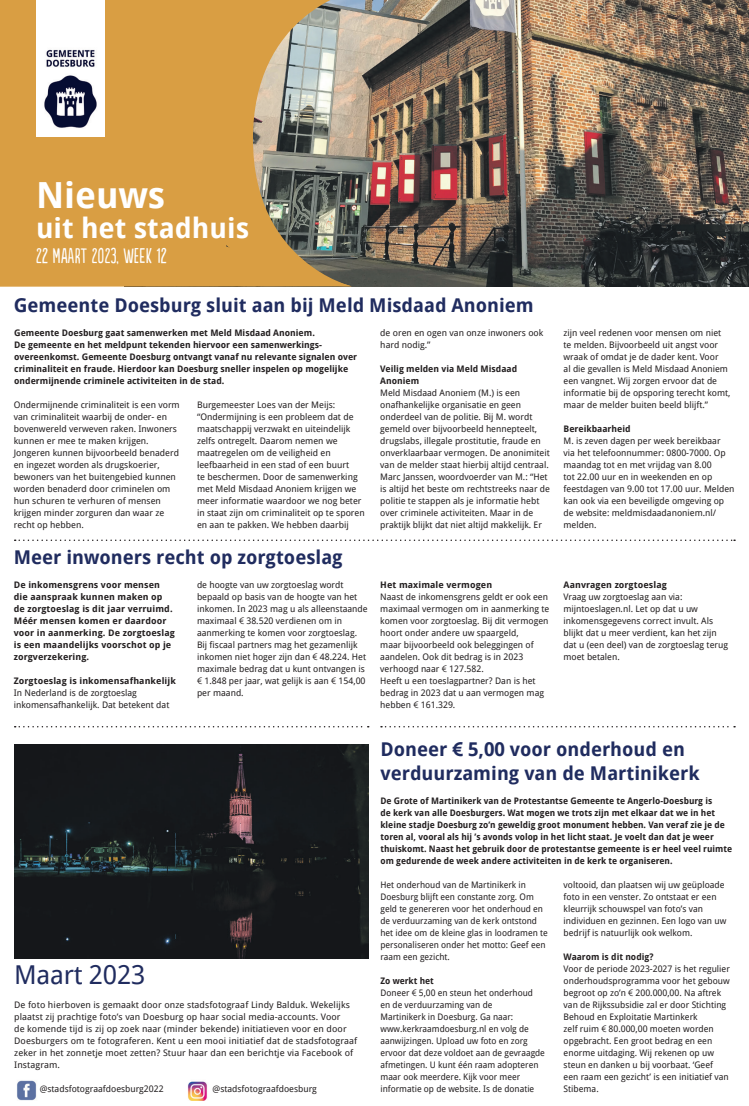
<style>
.page{position:relative;width:749px;height:1106px;background:#fff}
.page>*{position:absolute;margin:0;border:0;box-sizing:border-box;transform-origin:0 0}
.t1{font:700 36px "Droid Sans";color:#fff}
.t2{font:700 28px "Droid Sans";color:#fff}
.t3{font:26px "Droid Sans";letter-spacing:-.01em;color:#202c5f}
.t4{font:20px "Populaire";letter-spacing:.02em;color:#fff}
.t5{font:700 19px/24px "Droid Sans";color:#202c5f}
.t6{font:9px/12px "Droid Sans";color:#231f20}
.t7{font:700 9px/12px "Droid Sans";color:#231f20}
.s1{font-family:"Century Gothic"}
.s2{font-weight:700}
</style>
<div class="page">
<svg style="left:15px;top:539px;width:719px;height:2px"></svg>
<svg style="left:15px;top:726px;width:353px;height:1px"></svg>
<svg style="left:381px;top:726px;width:353px;height:1px"></svg>
<img style="left:14px;top:744px;width:354px;height:214px">
<img style="left:17px;top:1080px;width:20px;height:21px">
<img style="left:188px;top:1081px;width:19px;height:20px">
<img style="left:351px;top:0;width:397px;height:286px">
<svg style="left:0;top:0;width:351px;height:287px;background:#c89b54"></svg>
<img style="left:36px;top:0;width:68px;height:137px">
<h1 class="t1" style="left:36px;top:174px;width:130px">Nieuws</h1>
<h2 class="t2" style="left:36px;top:211px;width:214px">uit het stadhuis</h2>
<h3 class="t4" style="left:36px;top:244px;width:132px">22 MAART 2023, WEEK 12</h3>
<h3 class="t5" style="left:14px;top:293px;width:521px">Gemeente Doesburg sluit aan bij Meld Misdaad Anoniem</h3>
<p class="t7" style="left:14px;top:327px;width:344px">Gemeente Doesburg gaat samenwerken met Meld Misdaad Anoniem.<br>De gemeente en het meldpunt tekenden hiervoor een samenwerkings&shy;overeenkomst. Gemeente Doesburg ontvangt vanaf nu relevante signalen over criminaliteit en fraude. Hierdoor kan Doesburg sneller inspelen op mogelijke ondermijnende criminele activiteiten in de stad.</p>
<p class="t6" style="left:14px;top:399px;width:167px">Ondermijnende criminaliteit is een vorm van criminaliteit waarbij de onder- en bovenwereld verweven raken. Inwoners kunnen er mee te maken krijgen.<br>Jongeren kunnen bijvoorbeeld benaderd en ingezet worden als drugskoerier, bewoners van het buitengebied kunnen worden benaderd door criminelen om hun schuren te verhuren of mensen krijgen minder zorguren dan waar ze recht op hebben.</p>
<p class="t6" style="left:197px;top:399px;width:169px">Burgemeester Loes van der Meijs: “Ondermijning is een probleem dat de maatschappij verzwakt en uiteindelijk zelfs ontregelt. Daarom nemen we maatregelen om de veiligheid en leefbaarheid in een stad of een buurt<br>te beschermen. Door de samenwerking met Meld Misdaad Anoniem krijgen we meer informatie waardoor we nog beter in staat zijn om criminaliteit op te sporen en aan te pakken. We hebben daarbij</p>
<p class="t6" style="left:380px;top:327px;width:164px">de oren en ogen van onze inwoners ook hard nodig.”</p>
<p class="t7" style="left:380px;top:363px;width:138px">Veilig melden via Meld Misdaad<br>Anoniem</p>
<p class="t6" style="left:380px;top:387px;width:171px">Meld Misdaad Anoniem (M.) is een onafhankelijke organisatie en geen onderdeel van de politie. Bij M. wordt gemeld over bijvoorbeeld hennepteelt, drugslabs, illegale prostitutie, fraude en onverklaarbaar vermogen. De anonimiteit van de melder staat hierbij altijd centraal.<br>Marc Janssen, woordvoerder van M.: “Het is altijd het beste om rechtstreeks naar de politie te stappen als je informatie hebt over criminele activiteiten. Maar in de praktijk blijkt dat niet altijd makkelijk. Er</p>
<h3 class="t5" style="left:14px;top:545px;width:330px">Meer inwoners recht op zorgtoeslag</h3>
<p class="t7" style="left:14px;top:579px;width:163px">De inkomensgrens voor mensen die aanspraak kunnen maken op de zorgtoeslag is dit jaar verruimd.<br>Méér mensen komen er daardoor voor in aanmerking. De zorgtoeslag is een maandelijks voorschot op je zorgverzekering.</p>
<p class="t7" style="left:14px;top:675px;width:163px">Zorgtoeslag is inkomensafhankelijk</p>
<p class="t6" style="left:14px;top:687px;width:157px">In Nederland is de zorgtoeslag inkomensafhankelijk. Dat betekent dat</p>
<p class="t6" style="left:197px;top:579px;width:172px">de hoogte van uw zorgtoeslag wordt bepaald op basis van de hoogte van het inkomen. In 2023 mag u als alleenstaande maximaal <span class="s1">€</span> 38.520 verdienen om in aanmerking te komen voor zorgtoeslag.<br>Bij fiscaal partners mag het gezamenlijk inkomen niet hoger zijn dan <span class="s1">€</span> 48.224. Het maximale bedrag dat u kunt ontvangen is <span class="s1">€</span> 1.848 per jaar, wat gelijk is aan <span class="s1">€</span> 154,00 per maand.</p>
<p class="t7" style="left:380px;top:579px;width:113px">Het maximale vermogen</p>
<p class="t6" style="left:380px;top:591px;width:170px">Naast de inkomensgrens geldt er ook een maximaal vermogen om in aanmerking te komen voor zorgtoeslag. Bij dit vermogen hoort onder andere uw spaargeld,<br>maar bijvoorbeeld ook beleggingen of aandelen. Ook dit bedrag is in 2023 verhoogd naar <span class="s1">€</span> 127.582.<br>Heeft u een toeslagpartner? Dan is het bedrag in 2023 dat u aan vermogen mag hebben <span class="s1">€</span> 161.329.</p>
<p class="t6" style="left:563px;top:327px;width:168px">zijn veel redenen voor mensen om niet te melden. Bijvoorbeeld uit angst voor wraak of omdat je de dader kent. Voor<br>al die gevallen is Meld Misdaad Anoniem een vangnet. Wij zorgen ervoor dat de informatie bij de opsporing terecht komt, maar de melder buiten beeld blijft.”</p>
<p class="t7" style="left:563px;top:423px;width:68px">Bereikbaarheid</p>
<p class="t6" style="left:563px;top:435px;width:172px">M. is zeven dagen per week bereikbaar<br>via het telefoonnummer: 0800-7000. Op maandag tot en met vrijdag van 8.00<br>tot 22.00 uur en in weekenden en op feestdagen van 9.00 tot 17.00 uur. Melden kan ook via een beveiligde omgeving op de website: meldmisdaadanoniem.nl/ melden.</p>
<p class="t7" style="left:563px;top:579px;width:105px">Aanvragen zorgtoeslag</p>
<p class="t6" style="left:563px;top:591px;width:166px">Vraag uw zorgtoeslag aan via: mijntoeslagen.nl. Let op dat u uw inkomensgegevens correct invult. Als blijkt dat u meer verdient, kan het zijn dat u (een deel) van de zorgtoeslag terug moet betalen.</p>
<h3 class="t3" style="left:14px;top:960px;width:133px">Maart 2023</h3>
<p class="t6" style="left:14px;top:999px;width:344px">De foto hierboven is gemaakt door onze stadsfotograaf Lindy Balduk. Wekelijks plaatst zij prachtige foto’s van Doesburg op haar social media-accounts. Voor<br>de komende tijd is zij op zoek naar (minder bekende) initiatieven voor en door Doesburgers om te fotograferen. Kent u een mooi initiatief dat de stadsfotograaf zeker in het zonnetje moet zetten? Stuur haar dan een berichtje via Facebook of Instagram.</p>
<p class="t6" style="left:40px;top:1083px;width:126px">@stadsfotograafdoesburg2022</p>
<p class="t6" style="left:212px;top:1083px;width:106px">@stadsfotograafdoesburg</p>
<h3 class="t5" style="left:380px;top:737px;width:320px">Doneer <span class="s1">€</span> 5,00 voor onderhoud en verduurzaming van de Martinikerk</h3>
<p class="t7" style="left:380px;top:795px;width:353px">De Grote of Martinikerk van de Protestantse Gemeente te Angerlo-Doesburg is<br>de kerk van alle Doesburgers. Wat mogen we trots zijn met elkaar dat we in het kleine stadje Doesburg zo’n geweldig groot monument hebben. Van veraf zie je de toren al, vooral als hij ’s avonds volop in het licht staat. Je voelt dan dat je weer thuiskomt. Naast het gebruik door de protestantse gemeente is er heel veel ruimte om gedurende de week andere activiteiten in de kerk te organiseren.</p>
<p class="t6" style="left:380px;top:879px;width:169px">Het onderhoud van de Martinikerk in Doesburg blijft een constante zorg. Om geld te genereren voor het onderhoud en de verduurzaming van de kerk ontstond het idee om de kleine glas in loodramen te personaliseren onder het motto: Geef een raam een gezicht.</p>
<p class="t6" style="left:380px;top:975px;width:166px"><span class="s2">Zo werkt het<br></span>Doneer <span class="s1">€</span> 5,00 en steun het onderhoud en de verduurzaming van de<br>Martinikerk in Doesburg. Ga naar: www.kerkraamdoesburg.nl en volg de aanwijzingen. Upload uw foto en zorg ervoor dat deze voldoet aan de gevraagde afmetingen. U kunt één raam adopteren maar ook meerdere. Kijk voor meer informatie op de website. Is de donatie</p>
<p class="t6" style="left:563px;top:879px;width:164px">voltooid, dan plaatsen wij uw geüploade foto in een venster. Zo ontstaat er een kleurrijk schouwspel van foto’s van individuen en gezinnen. Een logo van uw bedrijf is natuurlijk ook welkom.</p>
<p class="t7" style="left:563px;top:951px;width:91px">Waarom is dit nodig?</p>
<p class="t6" style="left:563px;top:963px;width:168px">Voor de periode 2023-2027 is het regulier onderhoudsprogramma voor het gebouw begroot op zo’n <span class="s1">€</span> 200.000,00. Na aftrek van de Rijkssubsidie zal er door Stichting Behoud en Exploitatie Martinkerk<br>zelf ruim <span class="s1">€</span> 80.000,00 moeten worden opgebracht. Een groot bedrag en een enorme uitdaging. Wij rekenen op uw steun en danken u bij voorbaat. ‘Geef een raam een gezicht’ is een initiatief van Stibema.</p>
</div>
